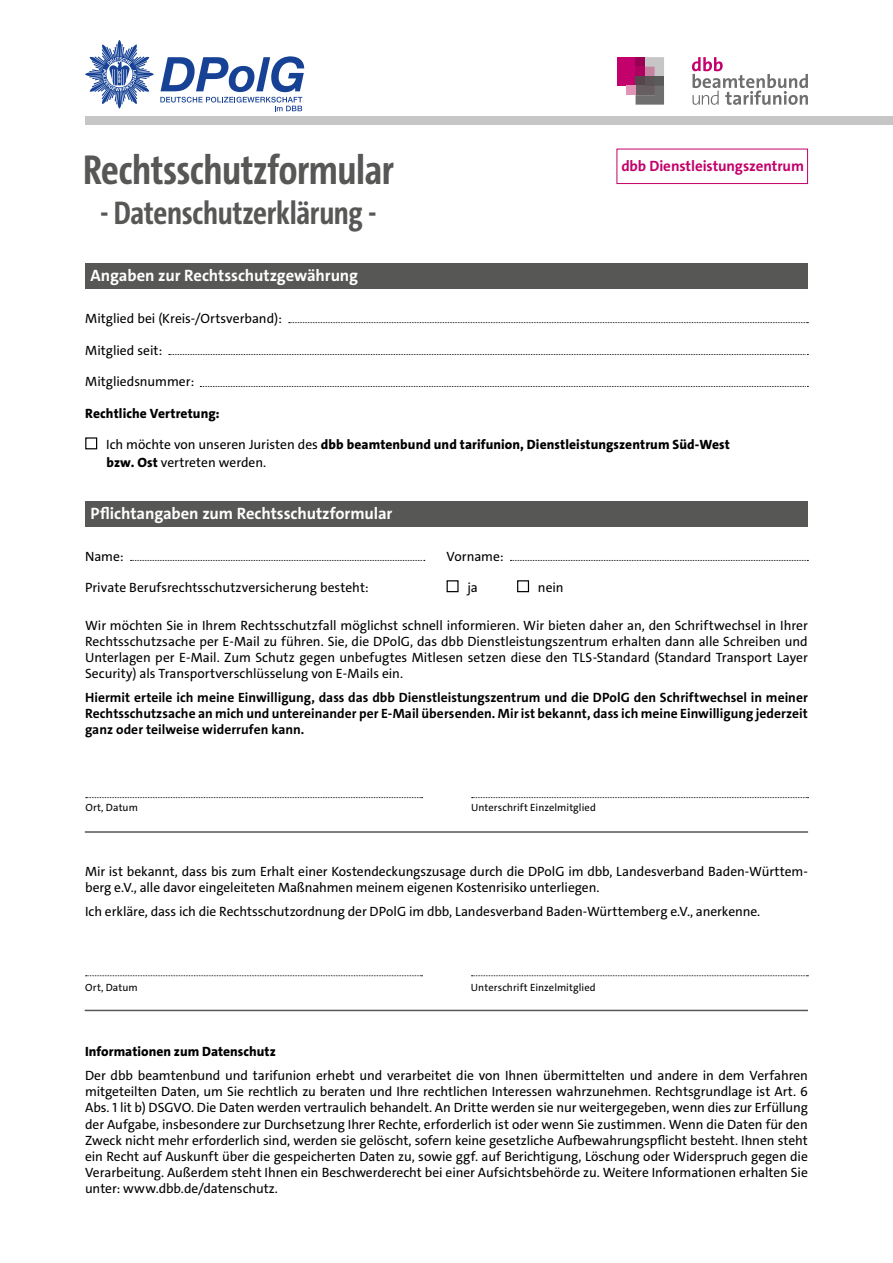
<style>
.page{position:relative;width:893px;height:1263px;background:#fff}
.page>*{position:absolute;margin:0;border:0;box-sizing:border-box;transform-origin:0 0}
.t1{font:700 42px "The Sans Cd LF7";letter-spacing:-.01em;color:#575756}
.t2{font:700 33px "The Sans Cd LF7";letter-spacing:-.01em;color:#575756}
.t3{font:700 16.5px "The Sans C4 s";letter-spacing:-.005em;color:#fff}
.t4{font:700 15px "The Sans C4 s";letter-spacing:-.005em;color:#c3006b}
.t5{font:13.5px/16.2px "The Sans C4 s";letter-spacing:-.005em;color:#000;text-align:justify}
.t6{font:700 13.5px/16.2px "The Sans C4 s";letter-spacing:.005em;color:#000;text-align:justify}
.t7{font:800 13.5px/18px "The Sans C4 s";letter-spacing:.005em;color:#000}
.t8{font:10.5px "The Sans C4 s";letter-spacing:.005em;color:#000}
.s1{font-weight:400}
</style>
<div class="page">
<svg style="left:692px;top:57px;width:116px;height:48px"></svg>
<div style="left:617px;top:57px;width:18px;height:29px;background:#c3006b"></div>
<div style="left:635px;top:57px;width:10px;height:10px;background:#980053"></div>
<div style="left:635px;top:67px;width:10px;height:9px;background:#ae005f"></div>
<div style="left:635px;top:76px;width:10px;height:10px;background:#55454c"></div>
<svg style="left:645px;top:57px;width:19px;height:19px"></svg>
<div style="left:645px;top:76px;width:9px;height:10px;background:#5b5356"></div>
<div style="left:654px;top:76px;width:10px;height:10px;background:#5a5a59"></div>
<svg style="left:635px;top:86px;width:29px;height:19px"></svg>
<div style="left:626px;top:86px;width:9px;height:9px;background:#e094b7"></div>
<div style="left:85px;top:116px;width:808px;height:9px;background:#c6c6c6"></div>
<svg style="left:86px;top:797px;width:337px;height:1px"></svg>
<svg style="left:472px;top:797px;width:336px;height:1px"></svg>
<hr style="left:85px;top:831px;width:723px;height:2px;background:#575756">
<div style="left:617px;top:149px;width:191px;height:35px;border:1px solid #c3006b"></div>
<div style="left:85px;top:501px;width:723px;height:25px;background:#575756"></div>
<div style="left:447px;top:580px;width:12px;height:12px;border:1px solid #000"></div>
<div style="left:517px;top:580px;width:12px;height:12px;border:1px solid #000"></div>
<svg style="left:131px;top:560px;width:294px;height:1px"></svg>
<svg style="left:510px;top:560px;width:298px;height:1px"></svg>
<hr style="left:85px;top:1010px;width:723px;height:1px;background:#575756">
<svg style="left:86px;top:975px;width:336px;height:1px"></svg>
<svg style="left:471px;top:975px;width:337px;height:1px"></svg>
<div style="left:85px;top:437px;width:12px;height:12px;border:1px solid #000"></div>
<svg style="left:169px;top:354px;width:639px;height:1px"></svg>
<svg style="left:289px;top:322px;width:519px;height:1px"></svg>
<div style="left:85px;top:263px;width:723px;height:26px;background:#575756"></div>
<svg style="left:200px;top:386px;width:608px;height:1px"></svg>
<svg style="left:160px;top:56px;width:144px;height:55px"></svg>
<svg style="left:85px;top:40px;width:69px;height:69px"></svg>
<h1 class="t1" style="left:83px;top:143px;width:312px">Rechtsschutzformular</h1>
<h2 class="t2" style="left:100px;top:192px;width:277px">- Datenschutzerklärung -</h2>
<p class="t3" style="left:91px;top:265px;width:269px">Angaben zur Rechtsschutzgewährung</p>
<p class="t4" style="left:621px;top:156px;width:184px">dbb Dienstleistungszentrum</p>
<p class="t5" style="left:85px;top:311px;width:198px">Mitglied bei (Kreis-/Ortsverband):</p>
<p class="t5" style="left:85px;top:342px;width:79px">Mitglied seit:</p>
<p class="t5" style="left:85px;top:374px;width:110px">Mitgliedsnummer:</p>
<p class="t7" style="left:85px;top:404px;width:136px">Rechtliche Vertretung:</p>
<p class="t7" style="left:106px;top:436px;width:625px"><span class="s1">Ich möchte von unseren Juristen des</span> dbb beamtenbund und tarifunion, Dienstleistungszentrum Süd-West bzw. Ost <span class="s1">vertreten werden.</span></p>
<p class="t3" style="left:91px;top:502px;width:303px">Pflichtangaben zum Rechtsschutzformular</p>
<p class="t5" style="left:85px;top:548px;width:40px">Name:</p>
<p class="t5" style="left:447px;top:548px;width:59px">Vorname:</p>
<p class="t5" style="left:85px;top:580px;width:285px">Private Berufsrechtsschutzversicherung besteht:</p>
<p class="t5" style="left:467px;top:580px;width:12px">ja</p>
<p class="t5" style="left:538px;top:580px;width:27px">nein</p>
<p class="t5" style="left:85px;top:617px;width:724px">Wir möchten Sie in Ihrem Rechtsschutzfall möglichst schnell informieren. Wir bieten daher an, den Schriftwechsel in Ihrer Rechtsschutzsache per E-Mail zu führen. Sie, die DPolG, das dbb Dienstleistungszentrum erhalten dann alle Schreiben und Unterlagen per E-Mail. Zum Schutz gegen unbefugtes Mitlesen setzen diese den TLS-Standard (Standard Transport Layer Security) als Transportverschlüsselung von E-Mails ein.</p>
<p class="t6" style="left:85px;top:689px;width:724px">Hiermit erteile ich meine Einwilligung, dass das dbb Dienstleistungszentrum und die DPolG den Schriftwechsel in meiner Rechtsschutzsache an mich und untereinander per E-Mail übersenden. Mir ist bekannt, dass ich meine Einwilligung jederzeit ganz oder teilweise widerrufen kann.</p>
<p class="t8" style="left:85px;top:801px;width:54px">Ort, Datum</p>
<p class="t8" style="left:471px;top:801px;width:126px">Unterschrift Einzelmitglied</p>
<p class="t5" style="left:85px;top:863px;width:724px">Mir ist bekannt, dass bis zum Erhalt einer Kostendeckungszusage durch die DPolG im dbb, Landesverband Baden-Württem&shy;berg e.V., alle davor eingeleiteten Maßnahmen meinem eigenen Kostenrisiko unterliegen.</p>
<p class="t5" style="left:85px;top:903px;width:677px">Ich erkläre, dass ich die Rechtsschutzordnung der DPolG im dbb, Landesverband Baden-Württemberg e.V., anerkenne.</p>
<p class="t8" style="left:85px;top:980px;width:54px">Ort, Datum</p>
<p class="t8" style="left:471px;top:980px;width:126px">Unterschrift Einzelmitglied</p>
<p class="t7" style="left:85px;top:1043px;width:192px">Informationen zum Datenschutz</p>
<p class="t5" style="left:85px;top:1067px;width:724px">Der dbb beamtenbund und tarifunion erhebt und verarbeitet die von Ihnen übermittelten und andere in dem Verfahren mitgeteilten Daten, um Sie rechtlich zu beraten und Ihre rechtlichen Interessen wahrzunehmen. Rechtsgrundlage ist Art. 6<br>Abs. 1 lit b) DSGVO. Die Daten werden vertraulich behandelt. An Dritte werden sie nur weitergegeben, wenn dies zur Erfüllung der Aufgabe, insbesondere zur Durchsetzung Ihrer Rechte, erforderlich ist oder wenn Sie zustimmen. Wenn die Daten für den Zweck nicht mehr erforderlich sind, werden sie gelöscht, sofern keine gesetzliche Aufbewahrungspflicht besteht. Ihnen steht ein Recht auf Auskunft über die gespeicherten Daten zu, sowie ggf. auf Berichtigung, Löschung oder Widerspruch gegen die Verarbeitung. Außerdem steht Ihnen ein Beschwerderecht bei einer Aufsichtsbehörde zu. Weitere Informationen erhalten Sie unter: www.dbb.de/datenschutz.</p>
</div>
